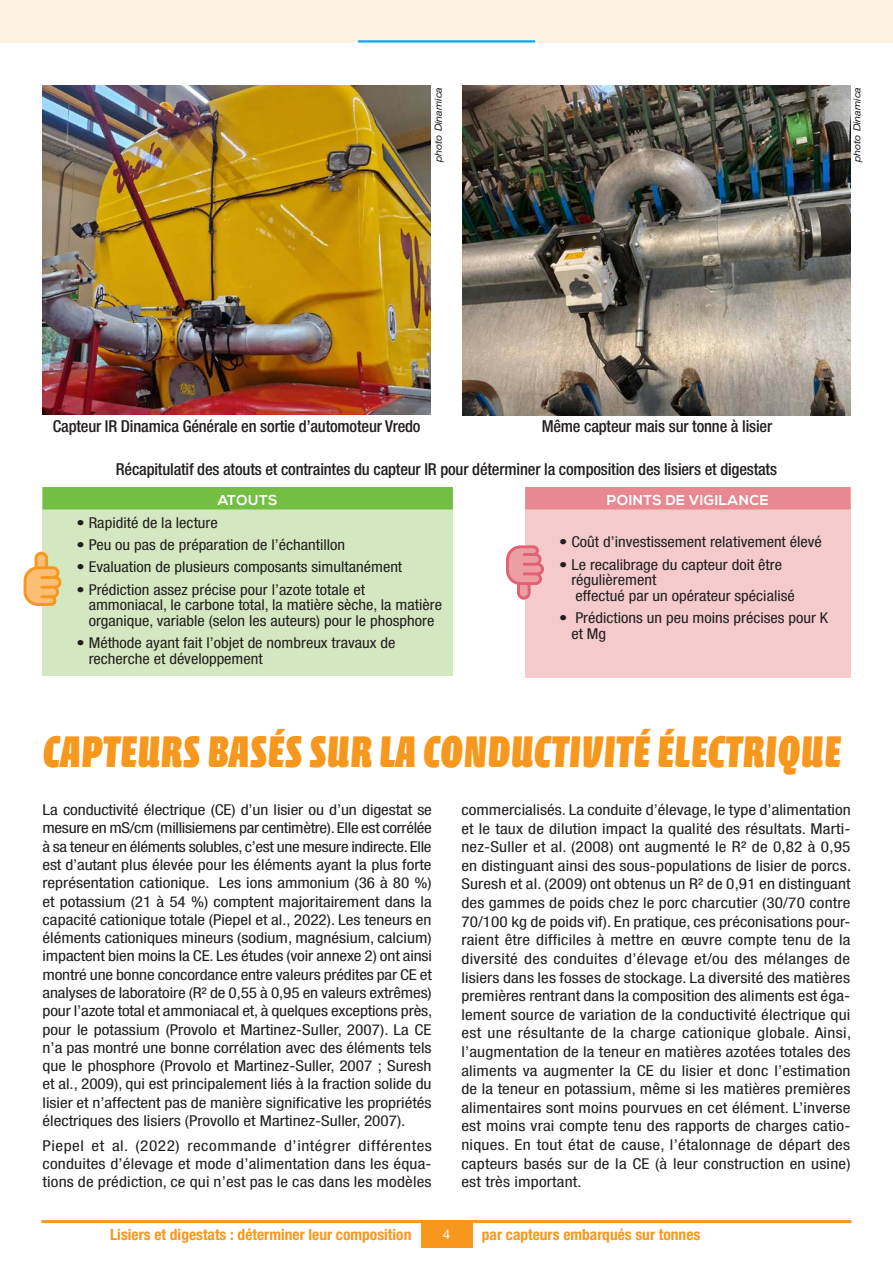
<style>
.page{position:relative;width:893px;height:1263px;background:#fff}
.page>*{position:absolute;margin:0;border:0;box-sizing:border-box;transform-origin:0 0}
.t1{font:900 45px "Calcite Pro";letter-spacing:.01em;color:#f7971d;scale:.9 1}
.t2{font:500 condensed 16.5px "Helvetica Neue LT Std";letter-spacing:-.01em;color:#231f20}
.t3{font:700 condensed 15.45px "Helvetica Neue LT Std";color:#f7971d}
.t4{font:condensed 15px/18.6px "Helvetica Neue LT Std";color:#231f20;text-align:justify;scale:1.15 1}
.t5{font:condensed 15px/15.8px "Helvetica Neue LT Std";color:#231f20;scale:1.1 1}
.t6{font:700 14.25px "Nexa";letter-spacing:.03em;color:#fff}
.t7{font:13.5px "Helvetica Neue LT Std";color:#fff}
.t8{font:italic 9.75px "Helvetica Neue LT Std";letter-spacing:-.005em;color:#231f20;scale:1.1 1}
</style>
<div class="page">
<div style="left:0;top:0;width:893px;height:43px;background:#fef3e3"></div>
<hr style="left:43px;top:1220px;width:807px;height:3px;background:#f7971d">
<hr style="left:359px;top:40px;width:175px;height:3px;background:#00aeef">
<img style="left:43px;top:85px;width:388px;height:330px">
<img style="left:462px;top:85px;width:388px;height:330px">
<div style="left:525px;top:487px;width:325px;height:190px;background:#f4cbca"></div>
<div style="left:525px;top:487px;width:325px;height:22px;background:#e88890"></div>
<div style="left:43px;top:487px;width:410px;height:188px;background:#d3e8c0"></div>
<div style="left:43px;top:487px;width:410px;height:22px;background:#74bf43"></div>
<svg style="left:24px;top:552px;width:37px;height:54px"></svg>
<svg style="left:506px;top:545px;width:38px;height:55px"></svg>
<div style="left:421px;top:1220px;width:51px;height:27px;background:#f7971d"></div>
<p class="t8" style="left:433px;top:162px;width:70px;rotate:-90deg">photo Dinamica</p>
<p class="t8" style="left:851px;top:162px;width:70px;rotate:-90deg">photo Dinamica</p>
<p class="t2" style="left:53px;top:416px;width:369px">Capteur IR Dinamica Générale en sortie d’automoteur Vredo</p>
<p class="t2" style="left:542px;top:416px;width:232px">Même capteur mais sur tonne à lisier</p>
<p class="t2" style="left:116px;top:460px;width:663px">Récapitulatif des atouts et contraintes du capteur IR pour déterminer la composition des lisiers et digestats</p>
<p class="t6" style="left:607px;top:491px;width:163px">POINTS DE VIGILANCE</p>
<p class="t5" style="left:559px;top:534px;width:240px">• Coût d’investissement relativement élevé</p>
<p class="t5" style="left:571px;top:556px;width:205px;text-indent:-12px">• Le recalibrage du capteur doit être régulièrement<br>effectué par un opérateur spécialisé</p>
<p class="t5" style="left:571px;top:610px;width:235px;text-indent:-12px">• Prédictions un peu moins précises pour K et Mg</p>
<p class="t6" style="left:218px;top:491px;width:62px">ATOUTS</p>
<p class="t5" style="left:77px;top:515px;width:130px">• Rapidité de la lecture</p>
<p class="t5" style="left:77px;top:537px;width:246px">• Peu ou pas de préparation de l’échantillon</p>
<p class="t5" style="left:77px;top:559px;width:298px">• Evaluation de plusieurs composants simultanément</p>
<p class="t5" style="left:89px;top:581px;width:323px;text-indent:-12px">• Prédiction assez précise pour l’azote totale et ammoniacal, le carbone total, la matière sèche, la matière organique, variable (selon les auteurs) pour le phosphore</p>
<p class="t5" style="left:89px;top:635px;width:280px;text-indent:-12px">• Méthode ayant fait l’objet de nombreux travaux de recherche et développement</p>
<h1 class="t1" style="left:43px;top:725px;width:888px">CAPTEURS BASÉS SUR LA CONDUCTIVITÉ ÉLECTRIQUE</h1>
<p class="t4" style="left:43px;top:800px;width:340px">La conductivité électrique (CE) d’un lisier ou d’un digestat se mesure en mS/cm (millisiemens par centimètre). Elle est corrélée à sa teneur en éléments solubles, c’est une mesure indirecte. Elle est d’autant plus élevée pour les éléments ayant la plus forte représentation cationique. Les ions ammonium (36 à 80 %) et potassium (21 à 54 %) comptent majoritairement dans la capacité cationique totale (Piepel et al., 2022). Les teneurs en éléments cationiques mineurs (sodium, magnésium, calcium) impactent bien moins la CE. Les études (voir annexe 2) ont ainsi montré une bonne concordance entre valeurs prédites par CE et analyses de laboratoire (R2 de 0,55 à 0,95 en valeurs extrêmes) pour l’azote total et ammoniacal et, à quelques exceptions près, pour le potassium (Provolo et Martinez-Suller, 2007). La CE n’a pas montré une bonne corrélation avec des éléments tels que le phosphore (Provolo et Martinez-Suller, 2007 ; Suresh et al., 2009), qui est principalement liés à la fraction solide du lisier et n’affectent pas de manière significative les propriétés électriques des lisiers (Provollo et Martinez-Suller, 2007).</p>
<p class="t4" style="left:43px;top:1136px;width:340px">Piepel et al. (2022) recommande d’intégrer différentes conduites d’élevage et mode d’alimentation dans les équa&shy;tions de prédiction, ce qui n’est pas le cas dans les modèles</p>
<p class="t4" style="left:461px;top:800px;width:340px">commercialisés. La conduite d’élevage, le type d’alimentation et le taux de dilution impact la qualité des résultats. Marti&shy;nez-Suller et al. (2008) ont augmenté le R2 de 0,82 à 0,95 en distinguant ainsi des sous-populations de lisier de porcs.<br>Suresh et al. (2009) ont obtenus un R2 de 0,91 en distinguant des gammes de poids chez le porc charcutier (30/70 contre 70/100 kg de poids vif). En pratique, ces préconisations pour&shy;raient être difficiles à mettre en œuvre compte tenu de la diversité des conduites d’élevage et/ou des mélanges de lisiers dans les fosses de stockage. La diversité des matières premières rentrant dans la composition des aliments est éga&shy;lement source de variation de la conductivité électrique qui est une résultante de la charge cationique globale. Ainsi, l’augmentation de la teneur en matières azotées totales des aliments va augmenter la CE du lisier et donc l’estimation de la teneur en potassium, même si les matières premières alimentaires sont moins pourvues en cet élément. L’inverse est moins vrai compte tenu des rapports de charges catio&shy;niques. En tout état de cause, l’étalonnage de départ des capteurs basés sur de la CE (à leur construction en usine) est très important.</p>
<p class="t3" style="left:110px;top:1225px;width:303px">Lisiers et digestats : déterminer leur composition</p>
<p class="t3" style="left:482px;top:1225px;width:220px">par capteurs embarqués sur tonnes</p>
<p class="t7" style="left:443px;top:1226px;width:9px">4</p>
</div>
